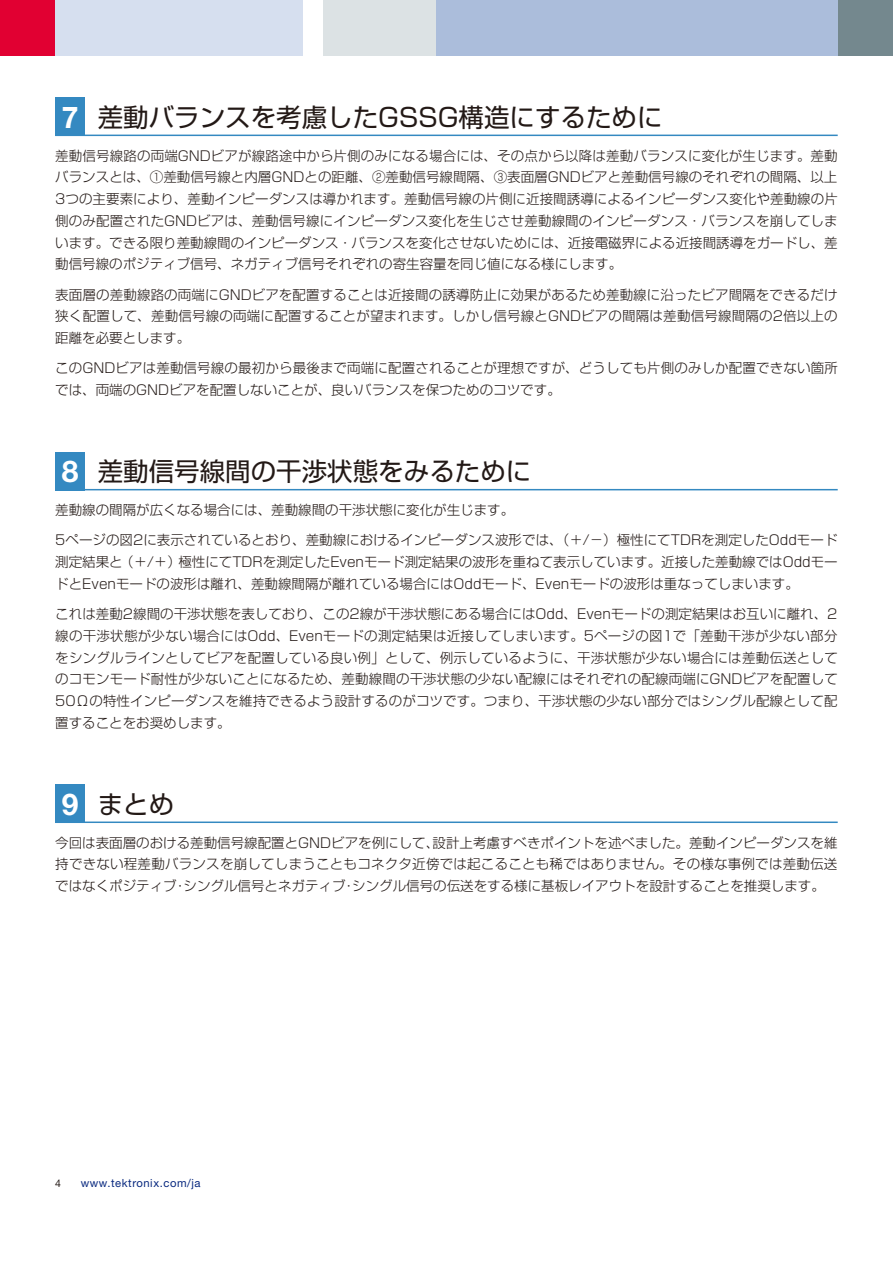
<style>
.page{position:relative;width:893px;height:1263px;background:#fff}
.page>*{position:absolute;margin:0;border:0;box-sizing:border-box;transform-origin:0 0}
.t1{font:25.5px "Shin Go Pro";color:#231916}
.t2{font:300 13.5px/21.8px "Shin Go Pro";color:#231916;text-align:justify}
.t3{font:11.25px "Helvetica Neue";letter-spacing:.05em;color:#09297f}
.t4{font:10.5px "Helvetica Neue";color:#231916}
.s1{font-family:"Helvetica Neue";font-weight:700;font-size:30px;color:#fff}
</style>
<div class="page">
<div style="left:55px;top:98px;width:30px;height:38px;background:#3489c1"></div>
<hr style="left:55px;top:135px;width:783px;height:1px;background:#3489c1">
<div style="left:55px;top:452px;width:30px;height:38px;background:#3489c1"></div>
<hr style="left:55px;top:489px;width:783px;height:1px;background:#3489c1">
<div style="left:55px;top:785px;width:30px;height:38px;background:#3489c1"></div>
<hr style="left:55px;top:821px;width:783px;height:2px;background:#3489c1">
<div style="left:0;top:0;width:55px;height:55px;background:#e10032"></div>
<div style="left:55px;top:0;width:247px;height:55px;background:#d6dfef"></div>
<div style="left:323px;top:0;width:113px;height:55px;background:#dce2e4"></div>
<div style="left:838px;top:0;width:55px;height:55px;background:#74888e"></div>
<div style="left:436px;top:0;width:402px;height:55px;background:#abbddb"></div>
<h1 class="t1" style="left:62px;top:96px;width:602px"><span class="s1">7</span> 差動バランスを考慮したGSSG構造にするために</h1>
<p class="t2" style="left:55px;top:143px;width:784px">差動信号線路の両端GNDビアが線路途中から片側のみになる場合には、その点から以降は差動バランスに変化が生じます。差動バランスとは、①差動信号線と内層GNDとの距離、②差動信号線間隔、③表面層GNDビアと差動信号線のそれぞれの間隔、以上3つの主要素により、差動インピーダンスは導かれます。差動信号線の片側に近接間誘導によるインピーダンス変化や差動線の片側のみ配置されたGNDビアは、差動信号線にインピーダンス変化を生じさせ差動線間のインピーダンス・バランスを崩してしまいます。できる限り差動線間のインピーダンス・バランスを変化させないためには、近接電磁界による近接間誘導をガードし、差動信号線のポジティブ信号、ネガティブ信号それぞれの寄生容量を同じ値になる様にします。</p>
<p class="t2" style="left:55px;top:282px;width:784px">表面層の差動線路の両端にGNDビアを配置することは近接間の誘導防止に効果があるため差動線に沿ったビア間隔をできるだけ狭く配置して、差動信号線の両端に配置することが望まれます。しかし信号線とGNDビアの間隔は差動信号線間隔の2倍以上の距離を必要とします。</p>
<p class="t2" style="left:55px;top:356px;width:784px">このGNDビアは差動信号線の最初から最後まで両端に配置されることが理想ですが、どうしても片側のみしか配置できない箇所では、両端のGNDビアを配置しないことが、良いバランスを保つためのコツです。</p>
<h1 class="t1" style="left:62px;top:450px;width:471px"><span class="s1">8</span> 差動信号線間の干渉状態をみるために</h1>
<p class="t2" style="left:55px;top:497px;width:461px">差動線の間隔が広くなる場合には、差動線間の干渉状態に変化が生じます。</p>
<p class="t2" style="left:55px;top:528px;width:784px">5ページの図2に表示されているとおり、差動線におけるインピーダンス波形では、（＋/－）極性にてTDRを測定したOddモード測定結果と（＋/＋）極性にてTDRを測定したEvenモード測定結果の波形を重ねて表示しています。近接した差動線ではOddモードとEvenモードの波形は離れ、差動線間隔が離れている場合にはOddモード、Evenモードの波形は重なってしまいます。</p>
<p class="t2" style="left:55px;top:601px;width:784px">これは差動2線間の干渉状態を表しており、この2線が干渉状態にある場合にはOdd、Evenモードの測定結果はお互いに離れ、2線の干渉状態が少ない場合にはOdd、Evenモードの測定結果は近接してしまいます。5ページの図1で「差動干渉が少ない部分をシングルラインとしてビアを配置している良い例」として、例示しているように、干渉状態が少ない場合には差動伝送としてのコモンモード耐性が少ないことになるため、差動線間の干渉状態の少ない配線にはそれぞれの配線両端にGNDビアを配置して50Ωの特性インピーダンスを維持できるよう設計するのがコツです。つまり、干渉状態の少ない部分ではシングル配線として配置することをお奨めします。</p>
<h1 class="t1" style="left:62px;top:783px;width:114px"><span class="s1">9</span> まとめ</h1>
<p class="t2" style="left:55px;top:830px;width:784px">今回は表面層のおける差動信号線配置とGNDビアを例にして､設計上考慮すべきポイントを述べました。差動インピーダンスを維持できない程差動バランスを崩してしまうこともコネクタ近傍では起こることも稀ではありません。その様な事例では差動伝送ではなくポジティブ･シングル信号とネガティブ･シングル信号の伝送をする様に基板レイアウトを設計することを推奨します。</p>
<p class="t4" style="left:55px;top:1177px;width:7px">4</p>
<p class="t3" style="left:81px;top:1176px;width:121px">www.tektronix.com/ja</p>
</div>
